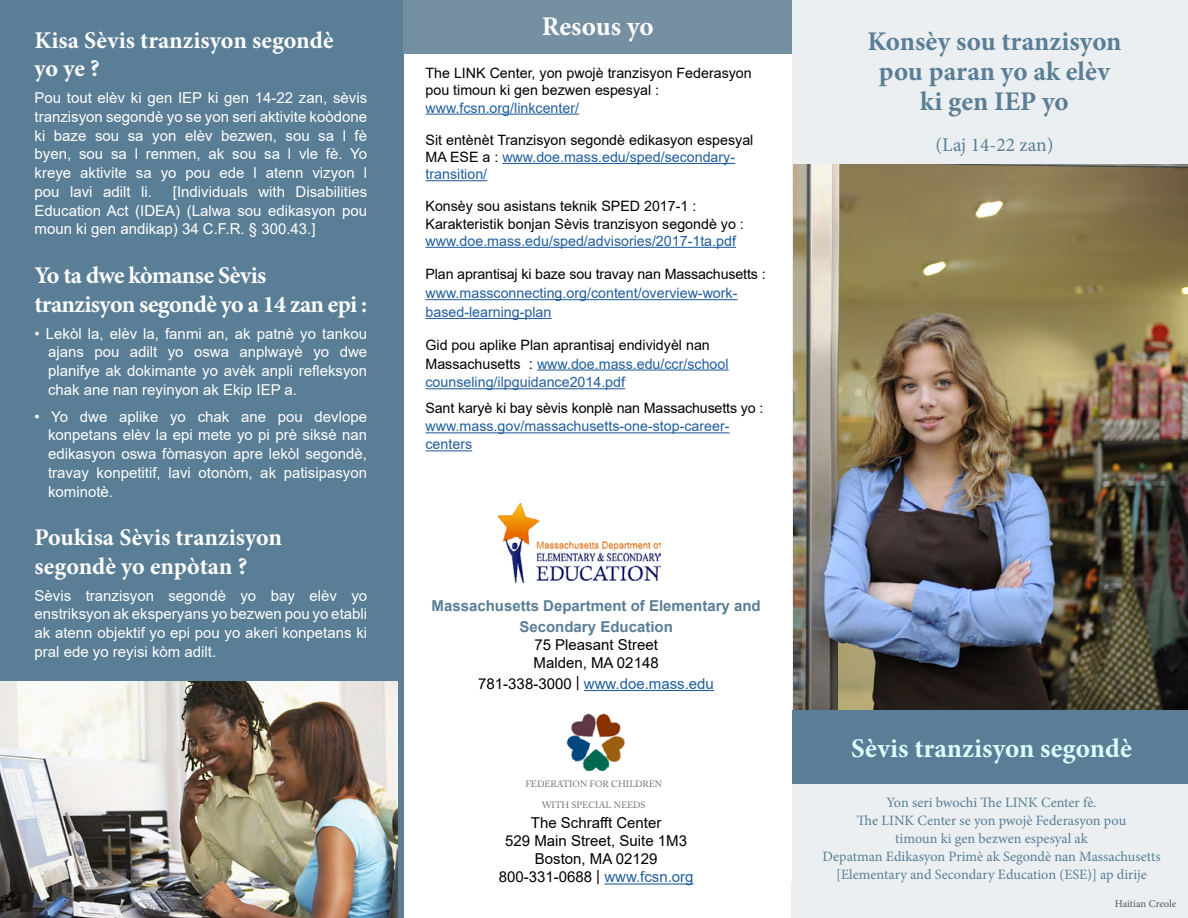
<style>
.page{position:relative;width:1188px;height:918px;background:#fff}
.page>*{position:absolute;margin:0;border:0;box-sizing:border-box;transform-origin:0 0}
.t1{font:700 27px/30px "Minion Pro";color:#597e96;text-align:center}
.t2{font:700 27px "Minion Pro";color:#dff}
.t3{font:700 27px "Minion Pro";color:#fff}
.t4{font:700 24px/28.5px "Minion Pro";letter-spacing:-.005em;color:#fff}
.t5{font:700 24px/28.5px "Minion Pro";letter-spacing:-.025em;color:#fff}
.t6{font:19.5px "Minion Pro";color:#597e96}
.t7{font:15px/18.8px "Arial";color:#fff;text-align:justify}
.t8{font:15px/18px "Arial";color:#000}
.t9{font:700 15px/21px "Arial";color:#597e96;text-align:center}
.t10{font:15px "Arial";color:#215e9e}
.t11{font:14.25px/18.8px "Arial";color:#215e9e}
.t12{font:14.25px/17.2px "Arial";color:#000}
.t13{font:14.25px/18px "Minion Pro";color:#597e96;text-align:center}
.t14{font:10.5px "Minion Pro";letter-spacing:-.005em;color:#565659}
.t15{font:9.15px "Adobe Caslon Pro";color:#6e7171}
.s1{color:#215e9e}
.s2{color:#000}
.s3{font-size:15px;color:#000}
</style>
<div class="page">
<div style="left:792px;top:0;width:396px;height:918px;background:#ebeff1"></div>
<div style="left:0;top:0;width:404px;height:918px;background:#597e96"></div>
<div style="left:404px;top:0;width:388px;height:54px;background:#7590a3"></div>
<hr style="left:426px;top:114px;width:153px;height:1px;background:#215e9e">
<hr style="left:502px;top:163px;width:233px;height:1px;background:#215e9e">
<hr style="left:426px;top:180px;width:61px;height:1px;background:#215e9e">
<hr style="left:426px;top:247px;width:310px;height:1px;background:#215e9e">
<hr style="left:426px;top:299px;width:312px;height:1px;background:#215e9e">
<hr style="left:426px;top:318px;width:125px;height:1px;background:#215e9e">
<hr style="left:537px;top:370px;width:192px;height:1px;background:#215e9e">
<hr style="left:426px;top:388px;width:199px;height:1px;background:#215e9e">
<hr style="left:426px;top:432px;width:304px;height:1px;background:#215e9e">
<hr style="left:426px;top:450px;width:46px;height:1px;background:#215e9e">
<hr style="left:584px;top:690px;width:130px;height:1px;background:#215e9e">
<hr style="left:604px;top:883px;width:90px;height:2px;background:#215e9e">
<img style="left:499px;top:504px;width:162px;height:79px">
<img style="left:0;top:681px;width:397px;height:237px">
<img style="left:793px;top:165px;width:395px;height:545px">
<div style="left:792px;top:710px;width:396px;height:74px;background:#597e96"></div>
<img style="left:566px;top:713px;width:59px;height:59px">
<p class="t4" style="left:35px;top:26px;width:301px">Kisa Sèvis tranzisyon segondè yo ye ?</p>
<p class="t7" style="left:35px;top:88px;width:334px">Pou tout elèv ki gen IEP ki gen 14-22 zan, sèvis tranzisyon segondè yo se yon seri aktivite koòdone ki baze sou sa yon elèv bezwen, sou sa l fè byen, sou sa l renmen, ak sou sa l vle fè. Yo kreye aktivite sa yo pou ede l atenn vizyon l pou lavi adilt li.</p>
<p class="t7" style="left:35px;top:182px;width:334px;text-indent:138px">[Individuals with Disabilities Education Act (IDEA) (Lalwa sou edikasyon pou moun ki gen andikap) 34 C.F.R. § 300.43.]</p>
<p class="t5" style="left:35px;top:261px;width:334px">Yo ta dwe kòmanse Sèvis tranzisyon segondè yo a 14 zan epi :</p>
<p class="t7" style="left:48px;top:324px;width:321px;text-indent:-14px">• Lekòl la, elèv la, fanmi an, ak patnè yo tankou ajans pou adilt yo oswa anplwayè yo dwe planifye ak dokimante yo avèk anpli refleksyon chak ane nan reyinyon ak Ekip IEP a.</p>
<p class="t7" style="left:48px;top:407px;width:321px;text-indent:-14px">• Yo dwe aplike yo chak ane pou devlope konpetans elèv la epi mete yo pi prè siksè nan edikasyon oswa fòmasyon apre lekòl segondè, travay konpetitif, lavi otonòm, ak patisipasyon kominotè.</p>
<p class="t4" style="left:35px;top:523px;width:249px">Poukisa Sèvis tranzisyon segondè yo enpòtan ?</p>
<p class="t7" style="left:35px;top:586px;width:334px">Sèvis tranzisyon segondè yo bay elèv yo enstriksyon ak eksperyans yo bezwen pou yo etabli ak atenn objektif yo epi pou yo akeri konpetans ki pral ede yo reyisi kòm adilt.</p>
<p class="t3" style="left:542px;top:8px;width:113px">Resous yo</p>
<p class="t12" style="left:426px;top:64px;width:328px">The LINK Center, yon pwojè tranzisyon Federasyon pou timoun ki gen bezwen espesyal : <span class="s1">www.fcsn.org/linkcenter/</span></p>
<p class="t12" style="left:426px;top:131px;width:329px">Sit entènèt Tranzisyon segondè edikasyon espesyal<br>MA ESE a : <span class="s1">www.doe.mass.edu/sped/secondary&shy;transition/</span></p>
<p class="t12" style="left:426px;top:198px;width:320px">Konsèy sou asistans teknik SPED 2017-1 :<br>Karakteristik bonjan Sèvis tranzisyon segondè yo : <span class="s1">www.doe.mass.edu/sped/advisories/2017-1ta.pdf</span></p>
<p class="t11" style="left:426px;top:265px;width:342px"><span class="s2">Plan aprantisaj ki baze sou travay nan Massachusetts : </span>www.massconnecting.org/content/overview-work&shy;based-learning-plan</p>
<p class="t11" style="left:426px;top:335px;width:305px"><span class="s2">Gid pou aplike Plan aprantisaj endividyèl nan<br>Massachusetts</span> <span class="s3">:</span> www.doe.mass.edu/ccr/school counseling/ilpguidance2014.pdf</p>
<p class="t11" style="left:426px;top:399px;width:339px;line-height:18px"><span class="s2">Sant karyè ki bay sèvis konplè nan Massachusetts yo : </span>www.mass.gov/massachusetts-one-stop-career&shy;centers</p>
<p class="t1" style="left:867px;top:26px;width:256px">Konsèy sou tranzisyon pou paran yo ak elèv ki gen IEP yo</p>
<p class="t6" style="left:936px;top:132px;width:119px">(Laj 14-22 zan)</p>
<p class="t9" style="left:432px;top:595px;width:331px">Massachusetts Department of Elementary and<br>Secondary Education</p>
<p class="t8" style="left:534px;top:636px;width:127px">75 Pleasant Street<br>Malden, MA 02148</p>
<p class="t10" style="left:478px;top:673px;width:237px"><span class="s2">781-338-3000 |</span> www.doe.mass.edu</p>
<p class="t15" style="left:525px;top:778px;width:138px">FEDERATION FOR CHILDREN</p>
<p class="t15" style="left:542px;top:800px;width:105px">WITH SPECIAL NEEDS</p>
<p class="t8" style="left:499px;top:814px;width:196px;text-align:center">The Schrafft Center<br>529 Main Street, Suite 1M3<br>Boston, MA 02129<br>800-331-0688 | <span class="s1">www.fcsn.org</span></p>
<p class="t2" style="left:851px;top:729px;width:282px">Sèvis tranzisyon segondè</p>
<p class="t13" style="left:823px;top:793px;width:340px">Yon seri bwochi The LINK Center fè.<br>The LINK Center se yon pwojè Federasyon pou<br>timoun ki gen bezwen espesyal ak<br>Depatman Edikasyon Primè ak Segondè nan Massachusetts [Elementary and Secondary Education (ESE)] ap dirije</p>
<p class="t14" style="left:1115px;top:897px;width:63px">Haitian Creole</p>
</div>
